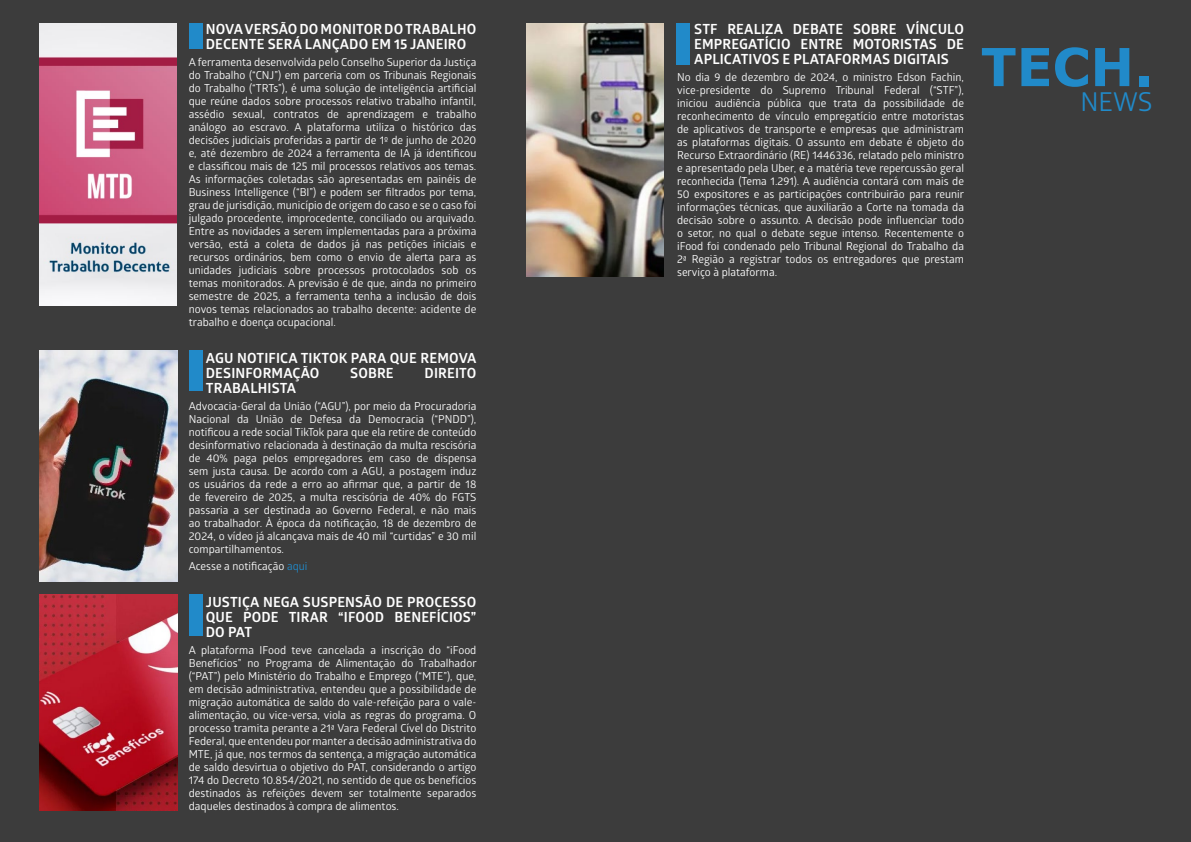
<style>
.page{position:relative;width:1191px;height:842px;background:#3c3c3c}
.page>*{position:absolute;margin:0;border:0;box-sizing:border-box;transform-origin:0 0}
.t1{font:700 52.4px "Verdana";color:#218ac9}
.t2{font:26px "Glober";color:#218ac9}
.t3{font:700 14px/15px "Glober";letter-spacing:.01em;color:#fff}
.t4{font:11px/13px "Glober";color:#fff;text-align:justify}
.s1{color:#218ac9}
</style>
<div class="page">
<img style="left:40px;top:351px;width:137px;height:230px">
<div style="left:189px;top:351px;width:14px;height:40px;background:#218ac9"></div>
<div style="left:189px;top:594px;width:14px;height:42px;background:#218ac9"></div>
<img style="left:40px;top:594px;width:137px;height:216px">
<img style="left:39px;top:24px;width:138px;height:282px">
<div style="left:189px;top:24px;width:14px;height:25px;background:#218ac9"></div>
<div style="left:676px;top:24px;width:13px;height:41px;background:#218ac9"></div>
<img style="left:526px;top:24px;width:138px;height:252px">
<p class="t3" style="left:206px;top:21px;width:272px">NOVA VERSÃO DO MONITOR DO TRABALHO<br>DECENTE SERÁ LANÇADO EM 15 JANEIRO</p>
<p class="t4" style="left:189px;top:56px;width:289px">A ferramenta desenvolvida pelo Conselho Superior da Justiça do Trabalho (“CNJ”) em parceria com os Tribunais Regionais do Trabalho (“TRTs”), é uma solução de inteligência artificial que reúne dados sobre processos relativo trabalho infantil, assédio sexual, contratos de aprendizagem e trabalho análogo ao escravo. A plataforma utiliza o histórico das decisões judiciais proferidas a partir de 1º de junho de 2020 e, até dezembro de 2024 a ferramenta de IA já identificou e classificou mais de 125 mil processos relativos aos temas.<br>As informações coletadas são apresentadas em painéis de Business Intelligence (“BI”) e podem ser filtrados por tema, grau de jurisdição, município de origem do caso e se o caso foi julgado procedente, improcedente, conciliado ou arquivado.<br>Entre as novidades a serem implementadas para a próxima versão, está a coleta de dados já nas petições iniciais e recursos ordinários, bem como o envio de alerta para as unidades judiciais sobre processos protocolados sob os temas monitorados. A previsão é de que, ainda no primeiro semestre de 2025, a ferramenta tenha a inclusão de dois novos temas relacionados ao trabalho decente: acidente de trabalho e doença ocupacional.</p>
<p class="t3" style="left:206px;top:350px;width:272px">AGU NOTIFICA TIKTOK PARA QUE REMOVA<br>DESINFORMAÇÃO</p>
<p class="t3" style="left:350px;top:365px;width:45px">SOBRE</p>
<p class="t3" style="left:424px;top:365px;width:53px">DIREITO</p>
<p class="t3" style="left:206px;top:380px;width:92px">TRABALHISTA</p>
<p class="t4" style="left:189px;top:399px;width:289px">Advocacia-Geral da União (“AGU”), por meio da Procuradoria Nacional da União de Defesa da Democracia (“PNDD”), notificou a rede social TikTok para que ela retire de conteúdo desinformativo relacionada à destinação da multa rescisória de 40% paga pelos empregadores em caso de dispensa sem justa causa. De acordo com a AGU, a postagem induz os usuários da rede a erro ao afirmar que, a partir de 18 de fevereiro de 2025, a multa rescisória de 40% do FGTS passaria a ser destinada ao Governo Federal, e não mais ao trabalhador. À época da notificação, 18 de dezembro de 2024, o vídeo já alcançava mais de 40 mil “curtidas” e 30 mil compartilhamentos.</p>
<p class="t4" style="left:189px;top:560px;width:120px">Acesse a notificação <span class="s1">aqui</span></p>
<p class="t3" style="left:206px;top:594px;width:272px;text-align:justify">JUSTIÇA NEGA SUSPENSÃO DE PROCESSO QUE PODE TIRAR “IFOOD BENEFÍCIOS” DO PAT</p>
<p class="t4" style="left:189px;top:643px;width:289px">A plataforma IFood teve cancelada a inscrição do “iFood Benefícios” no Programa de Alimentação do Trabalhador (“PAT”) pelo Ministério do Trabalho e Emprego (“MTE”), que, em decisão administrativa, entendeu que a possibilidade de migração automática de saldo do vale-refeição para o vale&shy;alimentação, ou vice-versa, viola as regras do programa. O processo tramita perante a 21ª Vara Federal Cível do Distrito Federal, que entendeu por manter a decisão administrativa do MTE, já que, nos termos da sentença, a migração automática de saldo desvirtua o objetivo do PAT, considerando o artigo 174 do Decreto 10.854/2021, no sentido de que os benefícios destinados às refeições devem ser totalmente separados daqueles destinados à compra de alimentos.</p>
<p class="t3" style="left:694px;top:21px;width:271px;text-align:justify">STF REALIZA DEBATE SOBRE VÍNCULO EMPREGATÍCIO ENTRE MOTORISTAS DE APLICATIVOS E PLATAFORMAS DIGITAIS</p>
<p class="t4" style="left:677px;top:71px;width:288px">No dia 9 de dezembro de 2024, o ministro Edson Fachin, vice-presidente do Supremo Tribunal Federal (“STF”), iniciou audiência pública que trata da possibilidade de reconhecimento de vínculo empregatício entre motoristas de aplicativos de transporte e empresas que administram as plataformas digitais. O assunto em debate é objeto do Recurso Extraordinário (RE) 1446336, relatado pelo ministro e apresentado pela Uber, e a matéria teve repercussão geral reconhecida (Tema 1.291). A audiência contará com mais de 50 expositores e as participações contribuirão para reunir informações técnicas, que auxiliarão a Corte na tomada da decisão sobre o assunto. A decisão pode influenciar todo o setor, no qual o debate segue intenso. Recentemente o iFood foi condenado pelo Tribunal Regional do Trabalho da 2ª Região a registrar todos os entregadores que prestam serviço à plataforma.</p>
<h1 class="t1" style="left:980px;top:30px;width:174px">TECH.</h1>
<h2 class="t2" style="left:1080px;top:83px;width:74px">NEWS</h2>
</div>
